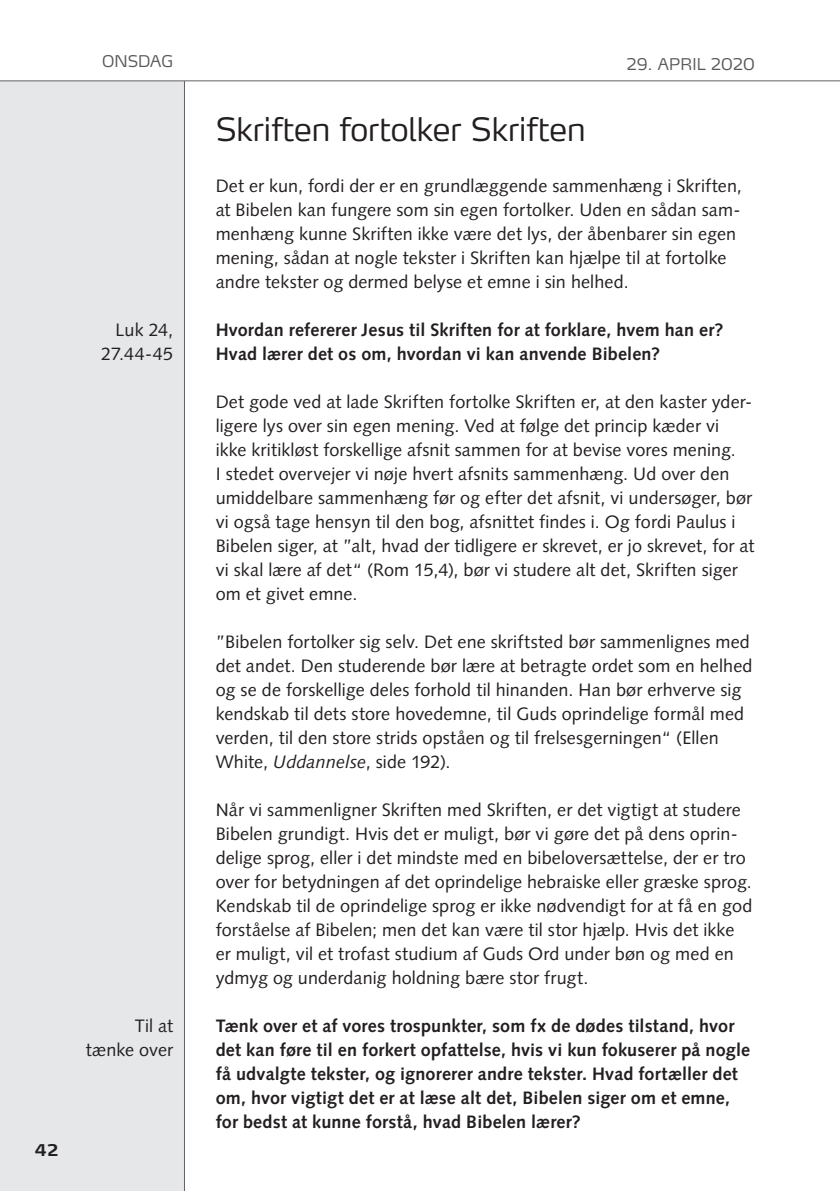
<style>
.page{position:relative;width:840px;height:1191px;background:#fff}
.page>*{position:absolute;margin:0;border:0;box-sizing:border-box;transform-origin:0 0}
.t1{font:300 32px "Max LF";letter-spacing:-.005em;color:#231f20}
.t2{font:18px/24px "Syntax LT Std";letter-spacing:.005em;color:#231f20}
.t3{font:700 18px/24px "Syntax LT Std";letter-spacing:.01em;color:#231f20}
.t4{font:300 16px "Max LF";letter-spacing:.005em;color:#57585a}
.t5{font:700 16px "Max LF";color:#231f20}
.s1{font-style:italic}
</style>
<div class="page">
<div style="left:0;top:0;width:184px;height:1191px;background:#e6e7e9"></div>
<hr style="left:184px;top:0;width:1px;height:1191px;background:#636366">
<div style="left:0;top:0;width:839px;height:81px;background:#fff"></div>
<hr style="left:0;top:80px;width:839px;height:1px;background:#636366">
<p class="t4" style="left:102px;top:51px;width:72px">ONSDAG</p>
<p class="t2" style="left:101px;top:318px;width:73px;text-align:right">Luk 24,<br>27.44-45</p>
<p class="t2" style="left:86px;top:1014px;width:89px;text-align:right">Til at tænke over</p>
<p class="t5" style="left:35px;top:1140px;width:25px">42</p>
<p class="t4" style="left:626px;top:54px;width:130px">29. APRIL 2020</p>
<h1 class="t1" style="left:215px;top:109px;width:371px">Skriften fortolker Skriften</h1>
<p class="t2" style="left:215px;top:174px;width:527px">Det er kun, fordi der er en grundlæggende sammenhæng i Skriften, at Bibelen kan fungere som sin egen fortolker. Uden en sådan sam&shy;menhæng kunne Skriften ikke være det lys, der åbenbarer sin egen mening, sådan at nogle tekster i Skriften kan hjælpe til at fortolke andre tekster og dermed belyse et emne i sin helhed.</p>
<p class="t3" style="left:215px;top:318px;width:509px">Hvordan refererer Jesus til Skriften for at forklare, hvem han er?<br>Hvad lærer det os om, hvordan vi kan anvende Bibelen?</p>
<p class="t2" style="left:215px;top:390px;width:540px">Det gode ved at lade Skriften fortolke Skriften er, at den kaster yder&shy;ligere lys over sin egen mening. Ved at følge det princip kæder vi ikke kritikløst forskellige afsnit sammen for at bevise vores mening.<br>I stedet overvejer vi nøje hvert afsnits sammenhæng. Ud over den umiddelbare sammenhæng før og efter det afsnit, vi undersøger, bør vi også tage hensyn til den bog, afsnittet findes i. Og fordi Paulus i Bibelen siger, at ”alt, hvad der tidligere er skrevet, er jo skrevet, for at vi skal lære af det“ (Rom 15,4), bør vi studere alt det, Skriften siger om et givet emne.</p>
<p class="t2" style="left:215px;top:630px;width:538px">”Bibelen fortolker sig selv. Det ene skriftsted bør sammenlignes med det andet. Den studerende bør lære at betragte ordet som en helhed og se de forskellige deles forhold til hinanden. Han bør erhverve sig kendskab til dets store hovedemne, til Guds oprindelige formål med verden, til den store strids opståen og til frelsesgerningen“ (Ellen White, <span class="s1">Uddannelse</span>, side 192).</p>
<p class="t2" style="left:215px;top:798px;width:538px">Når vi sammenligner Skriften med Skriften, er det vigtigt at studere Bibelen grundigt. Hvis det er muligt, bør vi gøre det på dens oprin&shy;delige sprog, eller i det mindste med en bibeloversættelse, der er tro over for betydningen af det oprindelige hebraiske eller græske sprog.<br>Kendskab til de oprindelige sprog er ikke nødvendigt for at få en god forståelse af Bibelen; men det kan være til stor hjælp. Hvis det ikke er muligt, vil et trofast studium af Guds Ord under bøn og med en ydmyg og underdanig holdning bære stor frugt.</p>
<p class="t3" style="left:215px;top:1014px;width:535px">Tænk over et af vores trospunkter, som fx de dødes tilstand, hvor det kan føre til en forkert opfattelse, hvis vi kun fokuserer på nogle få udvalgte tekster, og ignorerer andre tekster. Hvad fortæller det om, hvor vigtigt det er at læse alt det, Bibelen siger om et emne, for bedst at kunne forstå, hvad Bibelen lærer?</p>
</div>
